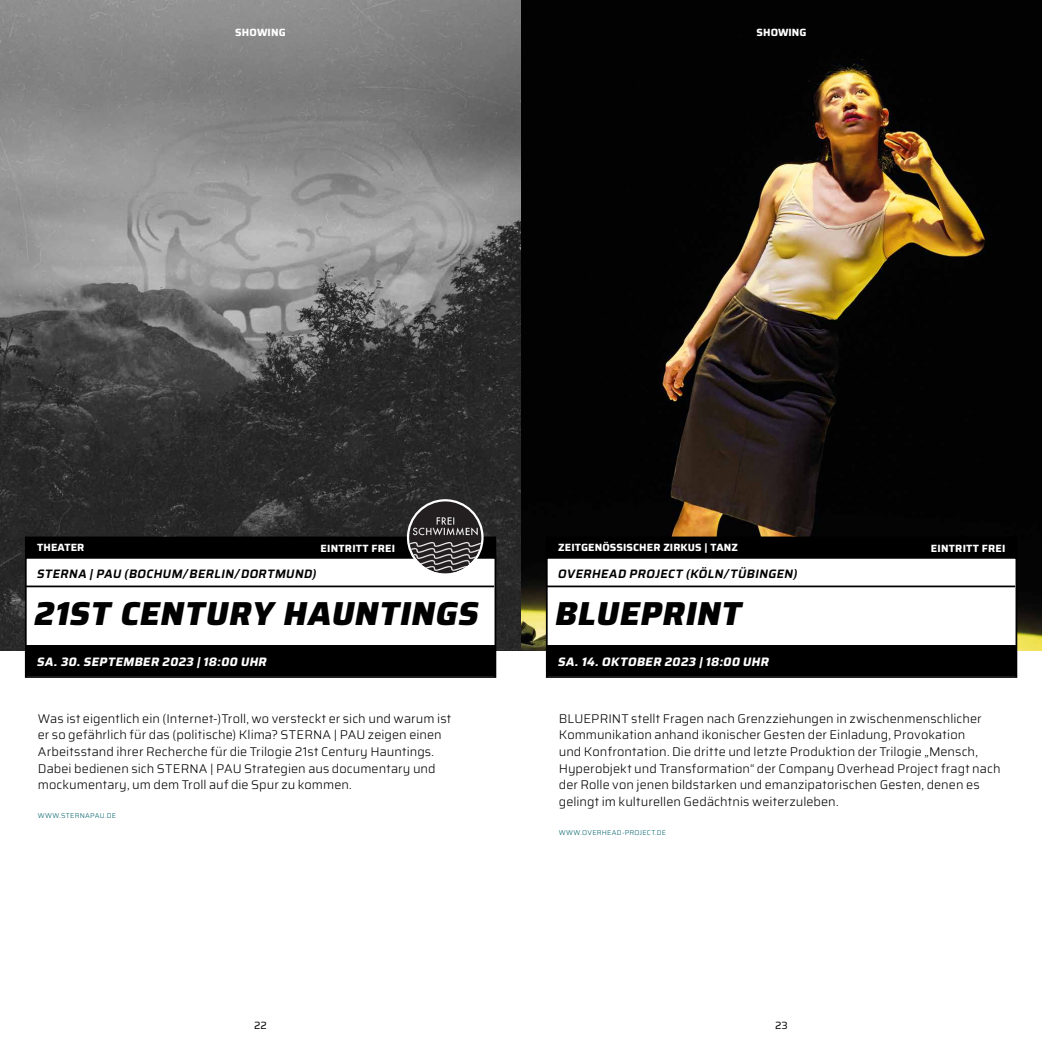
<style>
.page{position:relative;width:1042px;height:1042px;background:#fff}
.page>*{position:absolute;margin:0;border:0;box-sizing:border-box;transform-origin:0 0}
.t1{font:italic 800 33.25px "Saira";color:#000}
.t2{font:300 12.6px/16.6px "Saira";letter-spacing:.005em;color:#020103}
.t3{font:300 12.6px/16.6px "Saira";letter-spacing:.005em;color:#000}
.t4{font:italic 600 12.25px "Saira";color:#000}
.t5{font:italic 700 12.25px "Saira";color:#fff}
.t6{font:700 10.5px "Saira";letter-spacing:.01em;color:#fff}
.t7{font:10.5px "Saira";color:#000}
.t8{font:300 7px "Saira";letter-spacing:.035em;color:#006169}
</style>
<div class="page">
<img style="left:0;top:0;width:1042px;height:651px">
<div style="left:26px;top:537px;width:469px;height:24px;background:#000"></div>
<div style="left:25px;top:536px;width:471px;height:26px;border:2px solid #000"></div>
<div style="left:26px;top:558px;width:469px;height:119px;background:#fff"></div>
<div style="left:25px;top:557px;width:471px;height:121px;border:2px solid #000"></div>
<hr style="left:25px;top:585px;width:469px;height:2px;background:#000">
<div style="left:27px;top:645px;width:468px;height:31px;background:#000"></div>
<img style="left:409px;top:501px;width:72px;height:72px;border-radius:36px">
<div style="left:407px;top:499px;width:76px;height:77px;border:2px solid #fff;border-radius:50%"></div>
<div style="left:547px;top:537px;width:469px;height:24px;background:#000"></div>
<div style="left:546px;top:536px;width:471px;height:26px;border:2px solid #000"></div>
<div style="left:547px;top:558px;width:469px;height:119px;background:#fff"></div>
<div style="left:546px;top:557px;width:471px;height:121px;border:2px solid #000"></div>
<hr style="left:546px;top:585px;width:469px;height:2px;background:#000">
<div style="left:548px;top:645px;width:468px;height:31px;background:#000"></div>
<p class="t6" style="left:235px;top:25px;width:52px">SHOWING</p>
<p class="t6" style="left:756px;top:25px;width:51px">SHOWING</p>
<p class="t6" style="left:37px;top:539px;width:49px">THEATER</p>
<p class="t6" style="left:320px;top:540px;width:76px">EINTRITT FREI</p>
<p class="t6" style="left:558px;top:539px;width:181px">ZEITGENÖSSISCHER ZIRKUS | TANZ</p>
<p class="t6" style="left:931px;top:540px;width:76px">EINTRITT FREI</p>
<p class="t4" style="left:37px;top:564px;width:284px">STERNA |PAU (BOCHUM/BERLIN/DORTMUND)</p>
<h1 class="t1" style="left:33px;top:587px;width:455px">21ST CENTURY HAUNTINGS</h1>
<p class="t4" style="left:557px;top:564px;width:244px">OVERHEAD PROJECT (KÖLN/TÜBINGEN)</p>
<h1 class="t1" style="left:554px;top:587px;width:197px">BLUEPRINT</h1>
<p class="t5" style="left:37px;top:652px;width:235px">SA.30.SEPTEMBER 2023 |18:00 UHR</p>
<p class="t5" style="left:557px;top:652px;width:216px">SA.14.OKTOBER 2023 |18:00 UHR</p>
<p class="t3" style="left:38px;top:710px;width:415px">Was ist eigentlich ein (Internet-)Troll, wo versteckt er sich und warum ist er so gefährlich für das (politische) Klima? STERNA | PAU zeigen einen Arbeitsstand ihrer Recherche für die Trilogie 21st Century Hauntings.<br>Dabei bedienen sich STERNA | PAU Strategien aus documentary und mockumentary, um dem Troll auf die Spur zu kommen.</p>
<p class="t8" style="left:38px;top:810px;width:80px">WWW.STERNAPAU.DE</p>
<p class="t2" style="left:559px;top:710px;width:443px">BLUEPRINT stellt Fragen nach Grenzziehungen in zwischenmenschlicher Kommunikation anhand ikonischer Gesten der Einladung, Provokation<br>und Konfrontation. Die dritte und letzte Produktion der Trilogie „Mensch, Hyperobjekt und Transformation“ der Company Overhead Project fragt nach der Rolle von jenen bildstarken und emanzipatorischen Gesten, denen es gelingt im kulturellen Gedächtnis weiterzuleben.</p>
<p class="t8" style="left:559px;top:827px;width:109px">WWW.OVERHEAD-PROJECT.DE</p>
<p class="t7" style="left:254px;top:1017px;width:14px">22</p>
<p class="t7" style="left:775px;top:1017px;width:14px">23</p>
</div>
